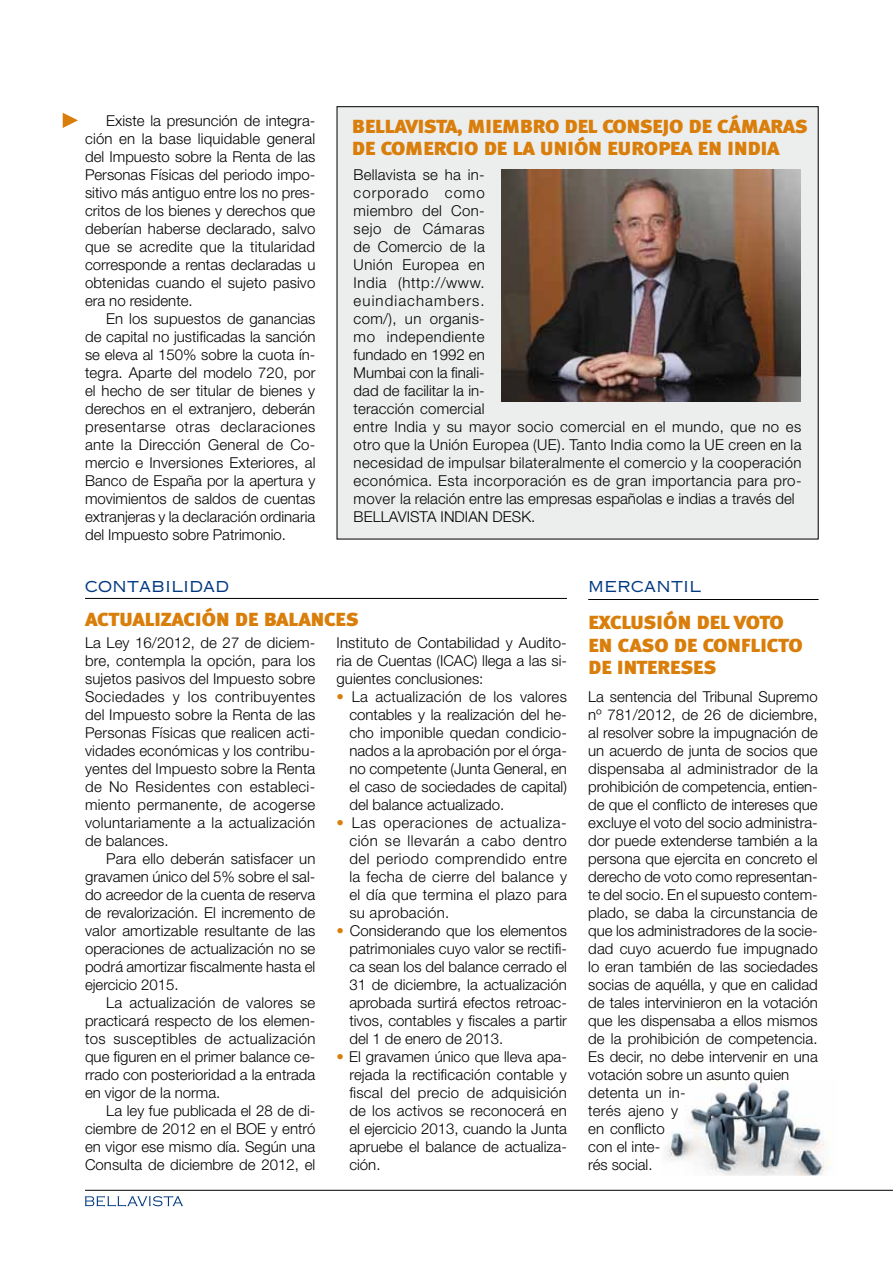
<style>
.page{position:relative;width:893px;height:1263px;background:#fff}
.page>*{position:absolute;margin:0;border:0;box-sizing:border-box;transform-origin:0 0}
.t1{font:23.25px/22.5px "Meta Black Caps";letter-spacing:-.025em;color:#d97e0a}
.t2{font:18px "Copperplate Gothic Std 32 AB";color:#003882}
.t3{font:300 15px/18px "Helvetica Neue LT Std";color:#000;text-align:justify}
.t4{font:300 15px/18px "Helvetica Neue LT Std";letter-spacing:.025em;color:#000}
.s1{font-size:21px}
.s2{color:#d97e0a}
</style>
<div class="page">
<img style="left:666px;top:1080px;width:166px;height:96px">
<svg style="left:85px;top:1196px;width:98px;height:10px"></svg>
<hr style="left:85px;top:1190px;width:808px;height:1px;background:#000">
<svg style="left:63px;top:113px;width:15px;height:15px"></svg>
<hr style="left:588px;top:599px;width:231px;height:1px;background:#000">
<hr style="left:85px;top:598px;width:482px;height:1px;background:#000">
<div style="left:337px;top:107px;width:481px;height:432px;background:#eceded"></div>
<img style="left:502px;top:169px;width:298px;height:232px">
<p class="t3" style="left:85px;top:111px;width:232px;text-indent:21px">Existe la presunción de integra&shy;ción en la base liquidable general del Impuesto sobre la Renta de las Personas Físicas del periodo impo&shy;sitivo más antiguo entre los no pres&shy;critos de los bienes y derechos que deberían haberse declarado, salvo que se acredite que la titularidad corresponde a rentas declaradas u obtenidas cuando el sujeto pasivo era no residente.</p>
<p class="t3" style="left:85px;top:309px;width:232px;text-indent:21px">En los supuestos de ganancias de capital no justificadas la sanción se eleva al 150% sobre la cuota ín&shy;tegra. Aparte del modelo 720, por el hecho de ser titular de bienes y derechos en el extranjero, deberán presentarse otras declaraciones ante la Dirección General de Co&shy;mercio e Inversiones Exteriores, al Banco de España por la apertura y movimientos de saldos de cuentas extranjeras y la declaración ordinaria del Impuesto sobre Patrimonio.</p>
<p class="t2" style="left:85px;top:575px;width:146px">CONTABILIDAD</p>
<h1 class="t1" style="left:352px;top:114px;width:458px">bellavista<span class="s1">,</span> miembro del consejo de cámaras de comercio de la unión europea en india</h1>
<p class="t4" style="left:354px;top:165px;width:449px">Bellavista se ha in-<br>corporado como<br>miembro del Con-<br>sejo de Cámaras<br>de Comercio de la<br>Unión Europea en<br>India (http://www.<br>euindiachambers.<br>com/), un organis-<br>mo independiente<br>fundado en 1992 en<br>Mumbai con la finali-<br>dad de facilitar la in-<br>teracción comercial<br>entre India y su mayor socio comercial en el mundo, que no es otro que la Unión Europea (UE). Tanto India como la UE creen en la necesidad de impulsar bilateralmente el comercio y la cooperación económica. Esta incorporación es de gran importancia para pro&shy;mover la relación entre las empresas españolas e indias a través del<br>BELLAVISTA INDIAN DESK.</p>
<p class="t2" style="left:588px;top:575px;width:115px">MERCANTIL</p>
<h1 class="t1" style="left:85px;top:606px;width:275px">actualización de balances</h1>
<p class="t3" style="left:85px;top:633px;width:232px">La Ley 16/2012, de 27 de diciem&shy;bre, contempla la opción, para los sujetos pasivos del Impuesto sobre Sociedades y los contribuyentes del Impuesto sobre la Renta de las Personas Físicas que realicen acti&shy;vidades económicas y los contribu&shy;yentes del Impuesto sobre la Renta de No Residentes con estableci&shy;miento permanente, de acogerse voluntariamente a la actualización de balances.</p>
<p class="t3" style="left:85px;top:849px;width:232px;text-indent:21px">Para ello deberán satisfacer un gravamen único del 5% sobre el sal&shy;do acreedor de la cuenta de reserva de revalorización. El incremento de valor amortizable resultante de las operaciones de actualización no se podrá amortizar fiscalmente hasta el ejercicio 2015.</p>
<p class="t3" style="left:85px;top:993px;width:232px;text-indent:21px">La actualización de valores se practicará respecto de los elemen&shy;tos susceptibles de actualización que figuren en el primer balance ce&shy;rrado con posterioridad a la entrada en vigor de la norma.</p>
<p class="t3" style="left:85px;top:1101px;width:232px;text-indent:21px">La ley fue publicada el 28 de di&shy;ciembre de 2012 en el BOE y entró en vigor ese mismo día. Según una Consulta de diciembre de 2012, el</p>
<p class="t3" style="left:337px;top:633px;width:232px">Instituto de Contabilidad y Audito&shy;ria de Cuentas (ICAC) llega a las si&shy;guientes conclusiones:</p>
<p class="t3" style="left:349px;top:687px;width:219px;text-indent:-13px"><span class="s2">•</span> La actualización de los valores contables y la realización del he&shy;cho imponible quedan condicio&shy;nados a la aprobación por el órga&shy;no competente (Junta General, en el caso de sociedades de capital) del balance actualizado.</p>
<p class="t3" style="left:349px;top:813px;width:219px;text-indent:-13px"><span class="s2">•</span> Las operaciones de actualiza&shy;ción se llevarán a cabo dentro del periodo comprendido entre la fecha de cierre del balance y el día que termina el plazo para su aprobación.</p>
<p class="t3" style="left:349px;top:921px;width:219px;text-indent:-13px"><span class="s2">•</span> Considerando que los elementos patrimoniales cuyo valor se rectifi&shy;ca sean los del balance cerrado el 31 de diciembre, la actualización aprobada surtirá efectos retroac&shy;tivos, contables y fiscales a partir del 1 de enero de 2013.</p>
<p class="t3" style="left:349px;top:1047px;width:219px;text-indent:-13px"><span class="s2">•</span> El gravamen único que lleva apa&shy;rejada la rectificación contable y fiscal del precio de adquisición de los activos se reconocerá en el ejercicio 2013, cuando la Junta apruebe el balance de actualiza&shy;ción.</p>
<h1 class="t1" style="left:588px;top:610px;width:216px">exclusión del voto en caso de conflicto de intereses</h1>
<p class="t3" style="left:588px;top:687px;width:231px;text-align:left">La sentencia del Tribunal Supremo nº 781/2012, de 26 de diciembre, al resolver sobre la impugnación de un acuerdo de junta de socios que dispensaba al administrador de la prohibición de competencia, entien&shy;de que el conflicto de intereses que excluye el voto del socio administra&shy;dor puede extenderse también a la persona que ejercita en concreto el derecho de voto como representan&shy;te del socio. En el supuesto contem&shy;plado, se daba la circunstancia de que los administradores de la socie&shy;dad cuyo acuerdo fue impugnado lo eran también de las sociedades socias de aquélla, y que en calidad de tales intervinieron en la votación que les dispensaba a ellos mismos de la prohibición de competencia.<br>Es decir, no debe intervenir en una votación sobre un asunto quien detenta un in-<br>terés ajeno y<br>en conflicto<br>con el inte-<br>rés social.</p>
</div>
